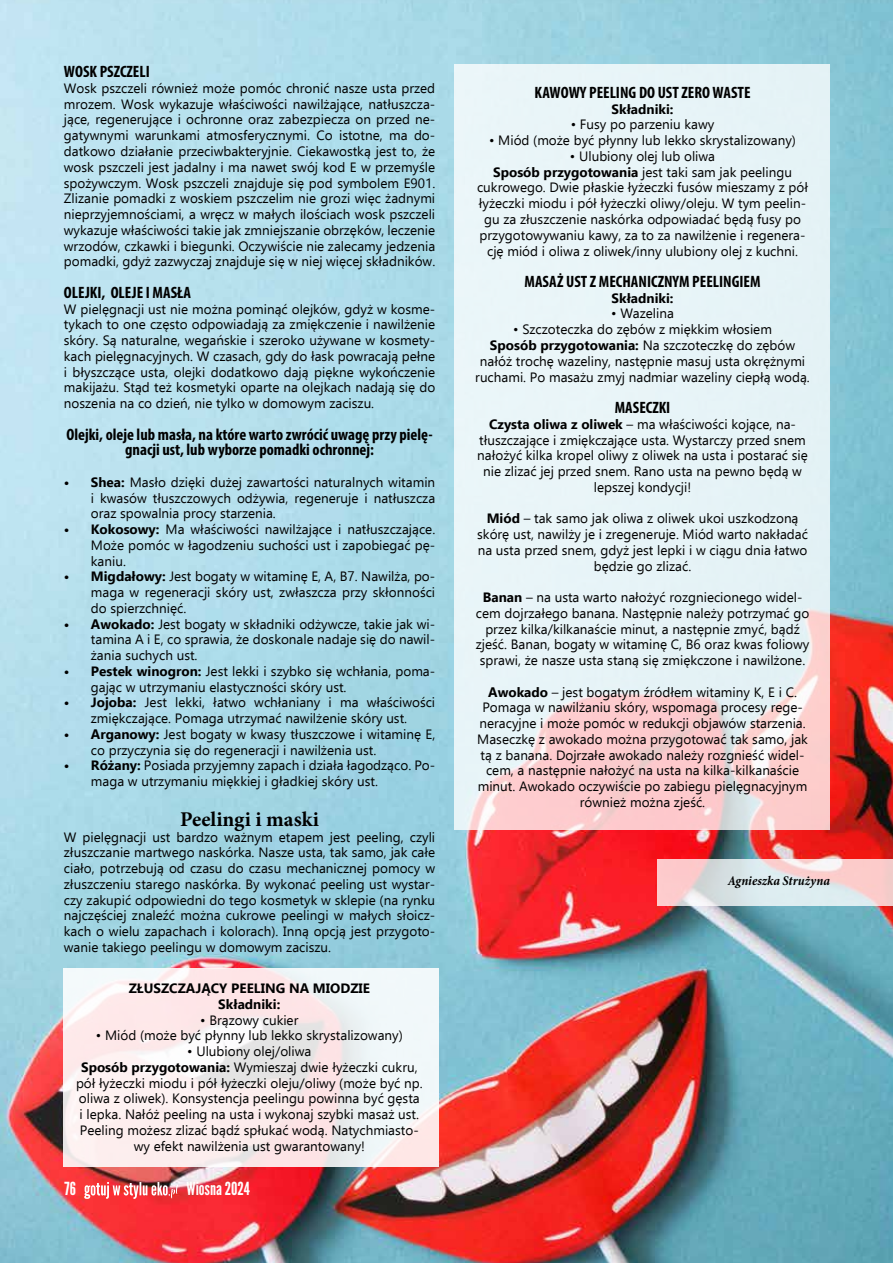
<style>
.page{position:relative;width:893px;height:1263px;background:#fff}
.page>*{position:absolute;margin:0;border:0;box-sizing:border-box;transform-origin:0 0}
.t1{font:700 21px "Minion Pro";color:#000}
.t2{font:18px "League Gothic";color:#fff}
.t3{font:700 condensed 16.5px/15.8px "Myriad Pro";color:#000;text-align:center}
.t4{font:13.5px/15.8px "Ebrima";color:#000;text-align:center}
.t5{font:700 13.5px/15.8px "Ebrima";color:#000;text-align:center}
.t6{font:italic 700 condensed 13.5px "Minion Pro";color:#000}
.s1{font-weight:700}
</style>
<div class="page">
<img style="left:0;top:0;width:893px;height:1263px">
<svg style="left:64px;top:968px;width:375px;height:198px"></svg>
<svg style="left:84px;top:1182px;width:94px;height:17px"></svg>
<svg style="left:455px;top:64px;width:375px;height:766px;fill:#e8f4f7"></svg>
<svg style="left:657px;top:859px;width:236px;height:47px"></svg>
<p class="t3" style="left:64px;top:64px;width:87px">WOSK PSZCZELI</p>
<p class="t4" style="left:64px;top:80px;width:373px;text-align:justify">Wosk pszczeli również może pomóc chronić nasze usta przed mrozem. Wosk wykazuje właściwości nawilżające, natłuszcza&shy;jące, regenerujące i ochronne oraz zabezpiecza on przed ne&shy;gatywnymi warunkami atmosferycznymi. Co istotne, ma do&shy;datkowo działanie przeciwbakteryjnie. Ciekawostką jest to, że wosk pszczeli jest jadalny i ma nawet swój kod E w przemyśle spożywczym. Wosk pszczeli znajduje się pod symbolem E901.<br>Zlizanie pomadki z woskiem pszczelim nie grozi więc żadnymi nieprzyjemnościami, a wręcz w małych ilościach wosk pszczeli wykazuje właściwości takie jak zmniejszanie obrzęków, leczenie wrzodów, czkawki i biegunki. Oczywiście nie zalecamy jedzenia pomadki, gdyż zazwyczaj znajduje się w niej więcej składników.</p>
<p class="t3" style="left:64px;top:284px;width:129px">OLEJKI, OLEJE I MASŁA</p>
<p class="t4" style="left:64px;top:300px;width:373px;text-align:justify">W pielęgnacji ust nie można pominąć olejków, gdyż w kosme&shy;tykach to one często odpowiadają za zmiękczenie i nawilżenie skóry. Są naturalne, wegańskie i szeroko używane w kosmety&shy;kach pielęgnacyjnych. W czasach, gdy do łask powracają pełne i błyszczące usta, olejki dodatkowo dają piękne wykończenie makijażu. Stąd też kosmetyki oparte na olejkach nadają się do noszenia na co dzień, nie tylko w domowym zaciszu.</p>
<p class="t3" style="left:67px;top:426px;width:368px">Olejki, oleje lub masła, na które warto zwrócić uwagę przy pielę&shy;gnacji ust, lub wyborze pomadki ochronnej:</p>
<p class="t4" style="left:91px;top:474px;width:346px;text-align:justify;text-indent:-27px"><span class="s1">• Shea:</span> Masło dzięki dużej zawartości naturalnych witamin i kwasów tłuszczowych odżywia, regeneruje i natłuszcza oraz spowalnia procy starzenia.</p>
<p class="t4" style="left:91px;top:521px;width:346px;text-align:justify;text-indent:-27px"><span class="s1">• Kokosowy:</span> Ma właściwości nawilżające i natłuszczające.<br>Może pomóc w łagodzeniu suchości ust i zapobiegać pę&shy;kaniu.</p>
<p class="t4" style="left:91px;top:568px;width:346px;text-align:justify;text-indent:-27px"><span class="s1">• Migdałowy:</span> Jest bogaty w witaminę E, A, B7. Nawilża, po&shy;maga w regeneracji skóry ust, zwłaszcza przy skłonności do spierzchnięć.</p>
<p class="t4" style="left:91px;top:615px;width:346px;text-align:justify;text-indent:-27px"><span class="s1">• Awokado:</span> Jest bogaty w składniki odżywcze, takie jak wi&shy;tamina A i E, co sprawia, że doskonale nadaje się do nawil&shy;żania suchych ust.</p>
<p class="t4" style="left:91px;top:663px;width:346px;text-align:left;text-indent:-27px"><span class="s1">• Pestek winogron:</span> Jest lekki i szybko się wchłania, poma&shy;gając w utrzymaniu elastyczności skóry ust.</p>
<p class="t4" style="left:64px;top:694px;width:373px"><span class="s1">• Jojoba:</span> Jest lekki, łatwo wchłaniany i ma właściwości zmiękczające. Pomaga utrzymać nawilżenie skóry ust.</p>
<p class="t4" style="left:91px;top:726px;width:346px;text-align:left;text-indent:-27px"><span class="s1">• Arganowy:</span> Jest bogaty w kwasy tłuszczowe i witaminę E, co przyczynia się do regeneracji i nawilżenia ust.</p>
<p class="t4" style="left:91px;top:757px;width:346px;text-align:left;text-indent:-27px"><span class="s1">• Różany:</span> Posiada przyjemny zapach i działa łagodząco. Po&shy;maga w utrzymaniu miękkiej i gładkiej skóry ust.</p>
<h1 class="t1" style="left:180px;top:804px;width:140px">Peelingi i maski</h1>
<p class="t4" style="left:64px;top:828px;width:373px;text-align:justify">W pielęgnacji ust bardzo ważnym etapem jest peeling, czyli złuszczanie martwego naskórka. Nasze usta, tak samo, jak całe ciało, potrzebują od czasu do czasu mechanicznej pomocy w złuszczeniu starego naskórka. By wykonać peeling ust wystar&shy;czy zakupić odpowiedni do tego kosmetyk w sklepie (na rynku najczęściej znaleźć można cukrowe peelingi w małych słoicz&shy;kach o wielu zapachach i kolorach). Inną opcją jest przygoto&shy;wanie takiego peelingu w domowym zaciszu.</p>
<p class="t5" style="left:129px;top:980px;width:243px">ZŁUSZCZAJĄCY PEELING NA MIODZIE<br>Składniki:</p>
<p class="t4" style="left:200px;top:1011px;width:100px">• Brązowy cukier</p>
<p class="t4" style="left:96px;top:1027px;width:308px">• Miód (może być płynny lub lekko skrystalizowany)</p>
<p class="t4" style="left:76px;top:1043px;width:348px">• Ulubiony olej/oliwa<br><span class="s1">Sposób przygotowania:</span> Wymieszaj dwie łyżeczki cukru, pół łyżeczki miodu i pół łyżeczki oleju/oliwy (może być np. oliwa z oliwek). Konsystencja peelingu powinna być gęsta i lepka. Nałóż peeling na usta i wykonaj szybki masaż ust.<br>Peeling możesz zlizać bądź spłukać wodą. Natychmiasto&shy;wy efekt nawilżenia ust gwarantowany!</p>
<h2 class="t2" style="left:65px;top:1178px;width:13px">76</h2>
<h2 class="t2" style="left:187px;top:1178px;width:65px">Wiosna 2024</h2>
<p class="t3" style="left:535px;top:84px;width:217px">KAWOWY PEELING DO UST ZERO WASTE</p>
<p class="t5" style="left:612px;top:100px;width:64px">Składniki:</p>
<p class="t4" style="left:571px;top:116px;width:145px">• Fusy po parzeniu kawy</p>
<p class="t4" style="left:489px;top:132px;width:308px">• Miód (może być płynny lub lekko skrystalizowany)</p>
<p class="t4" style="left:477px;top:148px;width:332px">• Ulubiony olej lub oliwa<br><span class="s1">Sposób przygotowania</span> jest taki sam jak peelingu cukrowego. Dwie płaskie łyżeczki fusów mieszamy z pół łyżeczki miodu i pół łyżeczki oliwy/oleju. W tym peelin&shy;gu za złuszczenie naskórka odpowiadać będą fusy po przygotowywaniu kawy, za to za nawilżenie i regenera&shy;cję miód i oliwa z oliwek/inny ulubiony olej z kuchni.</p>
<p class="t3" style="left:525px;top:273px;width:238px">MASAŻ UST Z MECHANICZNYM PEELINGIEM</p>
<p class="t5" style="left:612px;top:289px;width:64px">Składniki:</p>
<p class="t4" style="left:611px;top:305px;width:64px">• Wazelina</p>
<p class="t4" style="left:475px;top:321px;width:336px">• Szczoteczka do zębów z miękkim włosiem<br><span class="s1">Sposób przygotowania:</span> Na szczoteczkę do zębów nałóż trochę wazeliny, następnie masuj usta okrężnymi ruchami. Po masażu zmyj nadmiar wazeliny ciepłą wodą.</p>
<p class="t3" style="left:615px;top:399px;width:57px">MASECZKI</p>
<p class="t4" style="left:477px;top:416px;width:332px"><span class="s1">Czysta oliwa z oliwek</span> – ma właściwości kojące, na&shy;tłuszczające i zmiękczające usta. Wystarczy przed snem nałożyć kilka kropel oliwy z oliwek na usta i postarać się nie zlizać jej przed snem. Rano usta na pewno będą w lepszej kondycji!</p>
<p class="t4" style="left:477px;top:510px;width:332px"><span class="s1">Miód</span> – tak samo jak oliwa z oliwek ukoi uszkodzoną skórę ust, nawilży je i zregeneruje. Miód warto nakładać na usta przed snem, gdyż jest lepki i w ciągu dnia łatwo będzie go zlizać.</p>
<p class="t4" style="left:476px;top:589px;width:335px"><span class="s1">Banan</span> – na usta warto nałożyć rozgniecionego widel&shy;cem dojrzałego banana. Następnie należy potrzymać go przez kilka/kilkanaście minut, a następnie zmyć, bądź zjeść. Banan, bogaty w witaminę C, B6 oraz kwas foliowy sprawi, że nasze usta staną się zmiękczone i nawilżone.</p>
<p class="t4" style="left:477px;top:683px;width:332px"><span class="s1">Awokado</span> – jest bogatym źródłem witaminy K, E i C.<br>Pomaga w nawilżaniu skóry, wspomaga procesy rege&shy;neracyjne i może pomóc w redukcji objawów starzenia.<br>Maseczkę z awokado można przygotować tak samo, jak tą z banana. Dojrzałe awokado należy rozgnieść widel&shy;cem, a następnie nałożyć na usta na kilka-kilkanaście minut. Awokado oczywiście po zabiegu pielęgnacyjnym również można zjeść.</p>
<p class="t6" style="left:728px;top:871px;width:104px">Agnieszka Strużyna</p>
</div>
